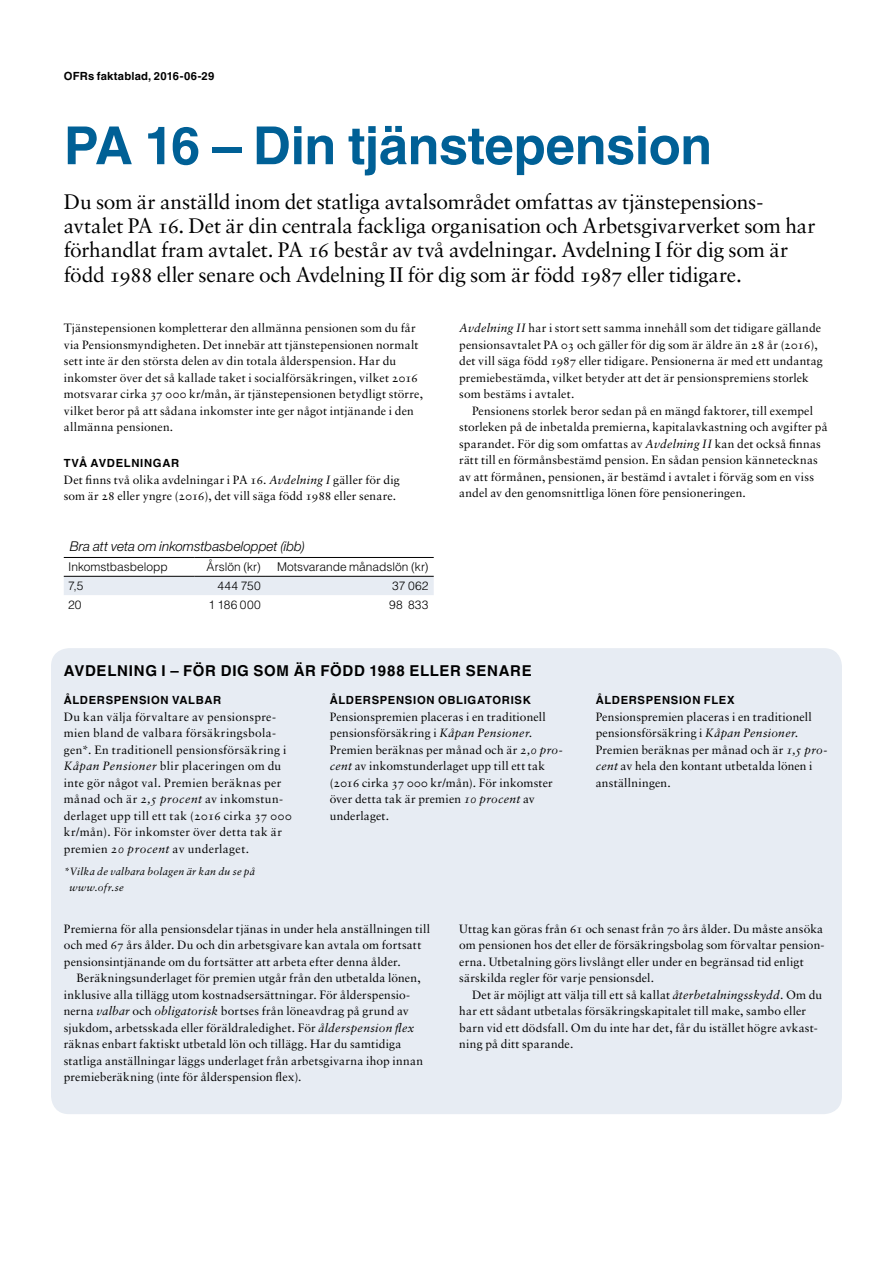
<style>
.page{position:relative;width:893px;height:1263px;background:#fff}
.page>*{position:absolute;margin:0;border:0;box-sizing:border-box;transform-origin:0 0}
.t1{font:700 52.5px "Helvetica LT Std";letter-spacing:-.01em;color:#006096}
.t2{font:21px/24px "Sabon LT Std";letter-spacing:-.01em;color:#000}
.t3{font:700 15px "Helvetica LT Std";letter-spacing:.045em;color:#000}
.t4{font:italic 300 13.5px "Helvetica Neue LT Std";letter-spacing:.005em;color:#000}
.t5{font:12px/16.5px "Sabon LT Std";letter-spacing:.015em;color:#000}
.t6{font:300 12px "Helvetica LT Std";color:#000}
.t7{font:700 11.25px "Helvetica LT Std";letter-spacing:.055em;color:#000}
.t8{font:700 11.25px "Helvetica LT Std";letter-spacing:.015em;color:#000}
.t9{font:italic 10.5px/16.5px "Sabon LT Std";letter-spacing:.02em;color:#000}
.s1{font-style:italic}
</style>
<div class="page">
<div style="left:51px;top:648px;width:791px;height:466px;background:#e7ecf3;border-radius:18px"></div>
<div style="left:64px;top:577px;width:370px;height:18px;background:#e7ecf3"></div>
<hr style="left:64px;top:576px;width:131px;height:1px;background:#000">
<hr style="left:195px;top:576px;width:71px;height:1px;background:#000">
<hr style="left:266px;top:576px;width:168px;height:1px;background:#000">
<hr style="left:64px;top:557px;width:131px;height:1px;background:#000">
<hr style="left:195px;top:557px;width:71px;height:1px;background:#000">
<hr style="left:266px;top:557px;width:168px;height:1px;background:#000">
<p class="t8" style="left:64px;top:69px;width:152px">OFRs faktablad, 2016-06-29</p>
<h1 class="t1" style="left:64px;top:114px;width:650px">PA 16 – Din tjänstepension</h1>
<p class="t2" style="left:64px;top:190px;width:753px">Du som är anställd inom det statliga avtalsområdet omfattas av tjänstepensions&shy;avtalet PA 16. Det är din centrala fackliga organisation och Arbetsgivarverket som har förhandlat fram avtalet. PA 16 består av två avdelningar. Avdelning I för dig som är född 1988 eller senare och Avdelning II för dig som är född 1987 eller tidigare.</p>
<p class="t5" style="left:64px;top:320px;width:361px">Tjänstepensionen kompletterar den allmänna pensionen som du får via Pensionsmyndigheten. Det innebär att tjänstepensionen normalt sett inte är den största delen av din totala ålderspension. Har du inkomster över det så kallade taket i socialförsäkringen, vilket 2016 motsvarar cirka 37 000 kr/mån, är tjänstepensionen betydligt större, vilket beror på att sådana inkomster inte ger något intjänande i den allmänna pensionen.</p>
<p class="t7" style="left:64px;top:456px;width:117px">TVÅ AVDELNINGAR</p>
<p class="t5" style="left:64px;top:471px;width:337px">Det finns två olika avdelningar i PA 16. <span class="s1">Avdelning I</span> gäller för dig som är 28 eller yngre (2016), det vill säga född 1988 eller senare.</p>
<p class="t4" style="left:70px;top:539px;width:237px">Bra att veta om inkomstbasbeloppet (ibb)</p>
<p class="t6" style="left:68px;top:559px;width:101px">Inkomstbasbelopp</p>
<p class="t6" style="left:207px;top:559px;width:56px">Årslön (kr)</p>
<p class="t6" style="left:277px;top:559px;width:153px">Motsvarande månadslön (kr)</p>
<p class="t6" style="left:68px;top:578px;width:17px">7,5</p>
<p class="t6" style="left:218px;top:578px;width:45px">444 750</p>
<p class="t6" style="left:392px;top:578px;width:38px">37 062</p>
<p class="t6" style="left:68px;top:597px;width:15px">20</p>
<p class="t6" style="left:208px;top:597px;width:54px">1 186 000</p>
<p class="t6" style="left:389px;top:597px;width:41px">98 833</p>
<p class="t5" style="left:459px;top:320px;width:365px"><span class="s1">Avdelning II</span> har i stort sett samma innehåll som det tidigare gällande pensionsavtalet PA 03 och gäller för dig som är äldre än 28 år (2016), det vill säga född 1987 eller tidigare. Pensionerna är med ett undantag premiebestämda, vilket betyder att det är pensionspremiens storlek som bestäms i avtalet.</p>
<p class="t5" style="left:459px;top:402px;width:370px;text-indent:13px">Pensionens storlek beror sedan på en mängd faktorer, till exempel storleken på de inbetalda premierna, kapitalavkastning och avgifter på sparandet. För dig som omfattas av <span class="s1">Avdelning II</span> kan det också finnas rätt till en förmånsbestämd pension. En sådan pension kännetecknas av att förmånen, pensionen, är bestämd i avtalet i förväg som en viss andel av den genomsnittliga lönen före pensioneringen.</p>
<p class="t3" style="left:64px;top:661px;width:469px">AVDELNING I – FÖR DIG SOM ÄR FÖDD 1988 ELLER SENARE</p>
<p class="t7" style="left:64px;top:694px;width:159px">ÅLDERSPENSION VALBAR</p>
<p class="t5" style="left:64px;top:708px;width:229px">Du kan välja förvaltare av pensionspre&shy;mien bland de valbara försäkringsbola&shy;gen*. En traditionell pensionsförsäkring i <span class="s1">Kåpan Pensioner</span> blir placeringen om du inte gör något val. Premien beräknas per månad och är <span class="s1">2,5 procent</span> av inkomstun&shy;derlaget upp till ett tak (2016 cirka 37 000 kr/mån). För inkomster över detta tak är premien <span class="s1">20 procent</span> av underlaget.</p>
<p class="t9" style="left:70px;top:863px;width:187px;text-indent:-6px">*Vilka de valbara bolagen är kan du se på www.ofr.se</p>
<p class="t7" style="left:330px;top:694px;width:203px">ÅLDERSPENSION OBLIGATORISK</p>
<p class="t5" style="left:330px;top:708px;width:235px">Pensionspremien placeras i en traditionell pensionsförsäkring i <span class="s1">Kåpan Pensioner.<br></span>Premien beräknas per månad och är <span class="s1">2,0 pro&shy;cent</span> av inkomstunderlaget upp till ett tak (2016 cirka 37 000 kr/mån). För inkomster över detta tak är premien <span class="s1">10 procent</span> av underlaget.</p>
<p class="t7" style="left:596px;top:694px;width:141px">ÅLDERSPENSION FLEX</p>
<p class="t5" style="left:596px;top:708px;width:233px">Pensionspremien placeras i en traditionell pensionsförsäkring i <span class="s1">Kåpan Pensioner.<br></span>Premien beräknas per månad och är <span class="s1">1,5 pro&shy;cent</span> av hela den kontant utbetalda lönen i anställningen.</p>
<p class="t5" style="left:64px;top:920px;width:368px">Premierna för alla pensionsdelar tjänas in under hela anställningen till och med 67 års ålder. Du och din arbetsgivare kan avtala om fortsatt pensionsintjänande om du fortsätter att arbeta efter denna ålder.</p>
<p class="t5" style="left:64px;top:970px;width:361px;text-indent:13px">Beräkningsunderlaget för premien utgår från den utbetalda lönen, inklusive alla tillägg utom kostnadsersättningar. För ålderspensio&shy;nerna <span class="s1">valbar</span> och <span class="s1">obligatorisk</span> bortses från löneavdrag på grund av sjukdom, arbetsskada eller föräldraledighet. För <span class="s1">ålderspension flex </span>räknas enbart faktiskt utbetald lön och tillägg. Har du samtidiga statliga anställningar läggs underlaget från arbetsgivarna ihop innan premieberäkning (inte för ålderspension flex).</p>
<p class="t5" style="left:459px;top:920px;width:367px">Uttag kan göras från 61 och senast från 70 års ålder. Du måste ansöka om pensionen hos det eller de försäkringsbolag som förvaltar pension&shy;erna. Utbetalning görs livslångt eller under en begränsad tid enligt särskilda regler för varje pensionsdel.</p>
<p class="t5" style="left:459px;top:986px;width:364px;text-indent:13px">Det är möjligt att välja till ett så kallat <span class="s1">återbetalningsskydd</span>. Om du har ett sådant utbetalas försäkringskapitalet till make, sambo eller barn vid ett dödsfall. Om du inte har det, får du istället högre avkast&shy;ning på ditt sparande.</p>
</div>
